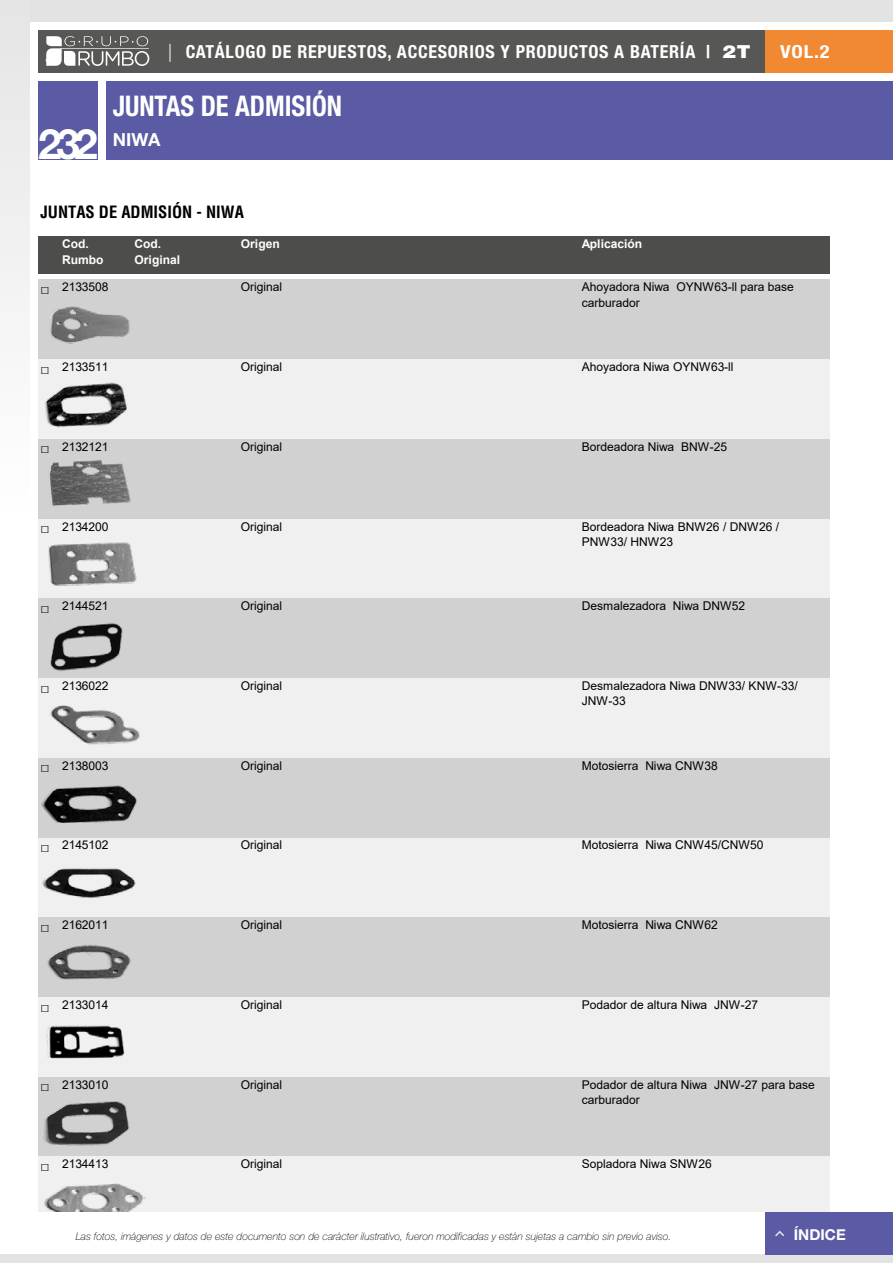
<style>
.page{position:relative;width:893px;height:1263px;background:#fff}
.page>*{position:absolute;margin:0;border:0;box-sizing:border-box;transform-origin:0 0}
.t1{font:700 42px "Helvetica Neue";color:#fff}
.t2{font:700 condensed 28.5px "Helvetica Neue";color:#fff;scale:.93 1}
.t3{font:700 condensed 18px "Helvetica Neue";letter-spacing:.04em;color:#fff}
.t4{font:700 condensed 18px "Helvetica Neue";letter-spacing:.04em;color:#fff;scale:1.14 1}
.t5{font:700 18px "Helvetica Neue";color:#fff}
.t6{font:700 condensed 16.5px "Helvetica";color:#000}
.t7{font:700 15px "Helvetica Neue";color:#fff}
.t8{font:12px/15.3px "Arial";letter-spacing:-.005em;color:#000}
.t9{font:700 12px/15.9px "Arial";color:#fff}
.t10{font:italic 100 10.5px "Helvetica Neue";color:#000}
.s1{font-weight:300;font-stretch:normal}
.s2{font-weight:900;font-stretch:normal}
.s3{font-size:15px}
</style>
<div class="page">
<div style="left:0;top:0;width:893px;height:21px;background:#e3e3e3"></div>
<div style="left:0;top:0;width:30px;height:523px;background:linear-gradient(to right,#f2f2f2,#f2f2f2)"></div>
<div style="left:38px;top:30px;width:855px;height:42px;background:#575756"></div>
<div style="left:38px;top:81px;width:60px;height:78px;background:#5a5ba4"></div>
<div style="left:106px;top:81px;width:787px;height:78px;background:#5a5ba4"></div>
<svg style="left:46px;top:36px;width:103px;height:30px"></svg>
<div style="left:765px;top:30px;width:128px;height:42px;background:#f18932"></div>
<div style="left:38px;top:236px;width:792px;height:38px;background:#4d4d4c"></div>
<div style="left:38px;top:279px;width:792px;height:80px;background:#d1d1d1"></div>
<div style="left:38px;top:359px;width:792px;height:80px;background:#f0f0f0"></div>
<div style="left:38px;top:439px;width:792px;height:80px;background:#d1d1d1"></div>
<div style="left:38px;top:519px;width:792px;height:79px;background:#f0f0f0"></div>
<div style="left:38px;top:598px;width:792px;height:80px;background:#d1d1d1"></div>
<div style="left:38px;top:678px;width:792px;height:80px;background:#f0f0f0"></div>
<div style="left:38px;top:758px;width:792px;height:80px;background:#d1d1d1"></div>
<div style="left:38px;top:837px;width:792px;height:80px;background:#f0f0f0"></div>
<div style="left:38px;top:917px;width:792px;height:80px;background:#d1d1d1"></div>
<div style="left:38px;top:997px;width:792px;height:80px;background:#f0f0f0"></div>
<div style="left:38px;top:1077px;width:792px;height:80px;background:#d1d1d1"></div>
<div style="left:38px;top:1156px;width:792px;height:56px;background:#f0f0f0"></div>
<img style="left:50px;top:306px;width:80px;height:38px">
<img style="left:44px;top:382px;width:83px;height:46px">
<img style="left:49px;top:460px;width:82px;height:46px">
<img style="left:48px;top:542px;width:89px;height:44px">
<img style="left:50px;top:705px;width:90px;height:40px">
<img style="left:41px;top:785px;width:96px;height:38px">
<img style="left:42px;top:868px;width:94px;height:30px">
<img style="left:47px;top:945px;width:84px;height:35px">
<img style="left:46px;top:1025px;width:79px;height:34px">
<img style="left:43px;top:1101px;width:87px;height:45px">
<img style="left:44px;top:1183px;width:102px;height:29px">
<img style="left:50px;top:623px;width:73px;height:48px">
<div style="left:0;top:1254px;width:893px;height:9px;background:#e3e3e3"></div>
<div style="left:765px;top:1212px;width:128px;height:42px;background:#5a5ba4"></div>
<svg style="left:775px;top:1230px;width:9px;height:7px"></svg>
<h1 class="t1" style="left:38px;top:118px;width:61px">232</h1>
<h3 class="t3" style="left:168px;top:41px;width:584px"><span class="s1">|</span> CATÁLOGO DE REPUESTOS, ACCESORIOS Y PRODUCTOS A BATERÍA | <span class="s2">2T</span></h3>
<h3 class="t4" style="left:780px;top:41px;width:45px">VOL.2</h3>
<h2 class="t2" style="left:113px;top:89px;width:248px">JUNTAS DE ADMISIÓN</h2>
<h3 class="t5" style="left:113px;top:129px;width:49px">NIWA</h3>
<h3 class="t6" style="left:41px;top:202px;width:205px">JUNTAS DE ADMISIÓN - NIWA</h3>
<p class="t9" style="left:62px;top:236px;width:43px">Cod.<br>Rumbo</p>
<p class="t9" style="left:135px;top:236px;width:47px">Cod.<br>Original</p>
<p class="t9" style="left:241px;top:236px;width:40px">Origen</p>
<p class="t9" style="left:582px;top:236px;width:62px">Aplicación</p>
<p class="t8" style="left:41px;top:279px;width:70px"><span class="s3">□</span> 2133508</p>
<p class="t8" style="left:241px;top:279px;width:43px">Original</p>
<p class="t8" style="left:582px;top:279px;width:214px">Ahoyadora Niwa OYNW63-ll para base carburador</p>
<p class="t8" style="left:41px;top:359px;width:70px"><span class="s3">□</span> 2133511</p>
<p class="t8" style="left:241px;top:359px;width:43px">Original</p>
<p class="t8" style="left:582px;top:359px;width:153px">Ahoyadora Niwa OYNW63-ll</p>
<p class="t8" style="left:41px;top:439px;width:70px"><span class="s3">□</span> 2132121</p>
<p class="t8" style="left:241px;top:439px;width:43px">Original</p>
<p class="t8" style="left:582px;top:439px;width:147px">Bordeadora Niwa BNW-25</p>
<p class="t8" style="left:41px;top:519px;width:70px"><span class="s3">□</span> 2134200</p>
<p class="t8" style="left:241px;top:519px;width:43px">Original</p>
<p class="t8" style="left:582px;top:519px;width:199px">Bordeadora Niwa BNW26 / DNW26 /<br>PNW33/ HNW23</p>
<p class="t8" style="left:41px;top:598px;width:70px"><span class="s3">□</span> 2144521</p>
<p class="t8" style="left:241px;top:598px;width:43px">Original</p>
<p class="t8" style="left:582px;top:598px;width:165px">Desmalezadora Niwa DNW52</p>
<p class="t8" style="left:41px;top:678px;width:70px"><span class="s3">□</span> 2136022</p>
<p class="t8" style="left:241px;top:678px;width:43px">Original</p>
<p class="t8" style="left:582px;top:678px;width:218px">Desmalezadora Niwa DNW33/ KNW-33/<br>JNW-33</p>
<p class="t8" style="left:41px;top:758px;width:70px"><span class="s3">□</span> 2138003</p>
<p class="t8" style="left:241px;top:758px;width:43px">Original</p>
<p class="t8" style="left:582px;top:758px;width:137px">Motosierra Niwa CNW38</p>
<p class="t8" style="left:41px;top:837px;width:70px"><span class="s3">□</span> 2145102</p>
<p class="t8" style="left:241px;top:837px;width:43px">Original</p>
<p class="t8" style="left:582px;top:837px;width:183px">Motosierra Niwa CNW45/CNW50</p>
<p class="t8" style="left:41px;top:917px;width:70px"><span class="s3">□</span> 2162011</p>
<p class="t8" style="left:241px;top:917px;width:43px">Original</p>
<p class="t8" style="left:582px;top:917px;width:137px">Motosierra Niwa CNW62</p>
<p class="t8" style="left:41px;top:997px;width:70px"><span class="s3">□</span> 2133014</p>
<p class="t8" style="left:241px;top:997px;width:43px">Original</p>
<p class="t8" style="left:582px;top:997px;width:178px">Podador de altura Niwa JNW-27</p>
<p class="t8" style="left:41px;top:1077px;width:70px"><span class="s3">□</span> 2133010</p>
<p class="t8" style="left:241px;top:1077px;width:43px">Original</p>
<p class="t8" style="left:582px;top:1077px;width:235px">Podador de altura Niwa JNW-27 para base carburador</p>
<p class="t8" style="left:41px;top:1156px;width:70px"><span class="s3">□</span> 2134413</p>
<p class="t8" style="left:241px;top:1156px;width:43px">Original</p>
<p class="t8" style="left:582px;top:1156px;width:131px">Sopladora Niwa SNW26</p>
<p class="t10" style="left:76px;top:1230px;width:597px">Las fotos, imágenes y datos de este documento son de carácter ilustrativo, fueron modificadas y están sujetas a cambio sin previo aviso.</p>
<p class="t7" style="left:794px;top:1226px;width:53px">ÍNDICE</p>
</div>
